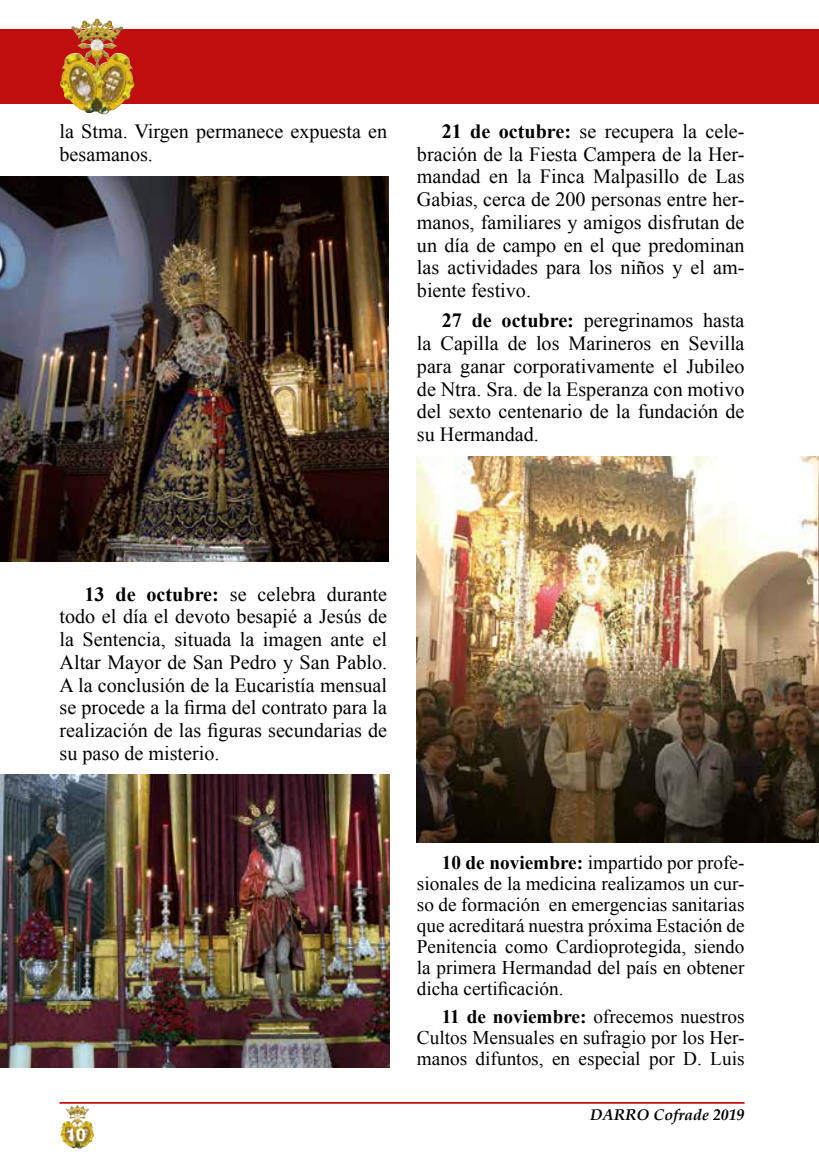
<style>
.page{position:relative;width:819px;height:1166px;background:#fff}
.page>*{position:absolute;margin:0;border:0;box-sizing:border-box;transform-origin:0 0}
.t1{font:20.12px/22.8px "Times New Roman";color:#000;text-align:justify}
.t2{font:19.25px/21px "Times New Roman";color:#000;text-align:justify}
.t3{font:700 17.5px "Helvetica";color:#fff}
.t4{font:italic 700 15.75px "Palatino";color:#000}
.s1{font-weight:700}
</style>
<div class="page">
<svg style="left:65px;top:1106px;width:11px;height:11px"></svg>
<hr style="left:60px;top:1102px;width:684px;height:2px;background:#c00d0e">
<img style="left:0;top:176px;width:389px;height:386px">
<img style="left:416px;top:456px;width:403px;height:386px">
<div style="left:0;top:30px;width:819px;height:74px;background:#c00d0e"></div>
<img style="left:71px;top:20px;width:24px;height:24px">
<img style="left:0;top:774px;width:389px;height:293px">
<p class="t1" style="left:60px;top:120px;width:329px">la Stma. Virgen permanece expuesta en besamanos.</p>
<p class="t1" style="left:417px;top:119px;width:329px;text-indent:25px"><span class="s1">21 de octubre:</span> se recupera la cele&shy;bración de la Fiesta Campera de la Her&shy;mandad en la Finca Malpasillo de Las Gabias, cerca de 200 personas entre her&shy;manos, familiares y amigos disfrutan de un día de campo en el que predominan las actividades para los niños y el am&shy;biente festivo.</p>
<p class="t1" style="left:417px;top:309px;width:329px;text-indent:25px"><span class="s1">27 de octubre:</span> peregrinamos hasta la Capilla de los Marineros en Sevilla para ganar corporativamente el Jubileo de Ntra. Sra. de la Esperanza con motivo del sexto centenario de la fundación de su Hermandad.</p>
<p class="t1" style="left:60px;top:582px;width:329px;text-indent:25px"><span class="s1">13 de octubre:</span> se celebra durante todo el día el devoto besapié a Jesús de la Sentencia, situada la imagen ante el Altar Mayor de San Pedro y San Pablo.<br>A la conclusión de la Eucaristía mensual se procede a la firma del contrato para la realización de las figuras secundarias de su paso de misterio.</p>
<p class="t3" style="left:66px;top:1120px;width:21px">10</p>
<p class="t2" style="left:417px;top:851px;width:329px;text-indent:25px"><span class="s1">10 de noviembre:</span> impartido por profe&shy;sionales de la medicina realizamos un cur&shy;so de formación en emergencias sanitarias que acreditará nuestra próxima Estación de Penitencia como Cardioprotegida, siendo la primera Hermandad del país en obtener dicha certificación.</p>
<p class="t2" style="left:417px;top:1006px;width:329px;text-indent:25px"><span class="s1">11 de noviembre:</span> ofrecemos nuestros Cultos Mensuales en sufragio por los Her&shy;manos difuntos, en especial por D. Luis</p>
<p class="t4" style="left:590px;top:1102px;width:156px">DARRO Cofrade 2019</p>
</div>
